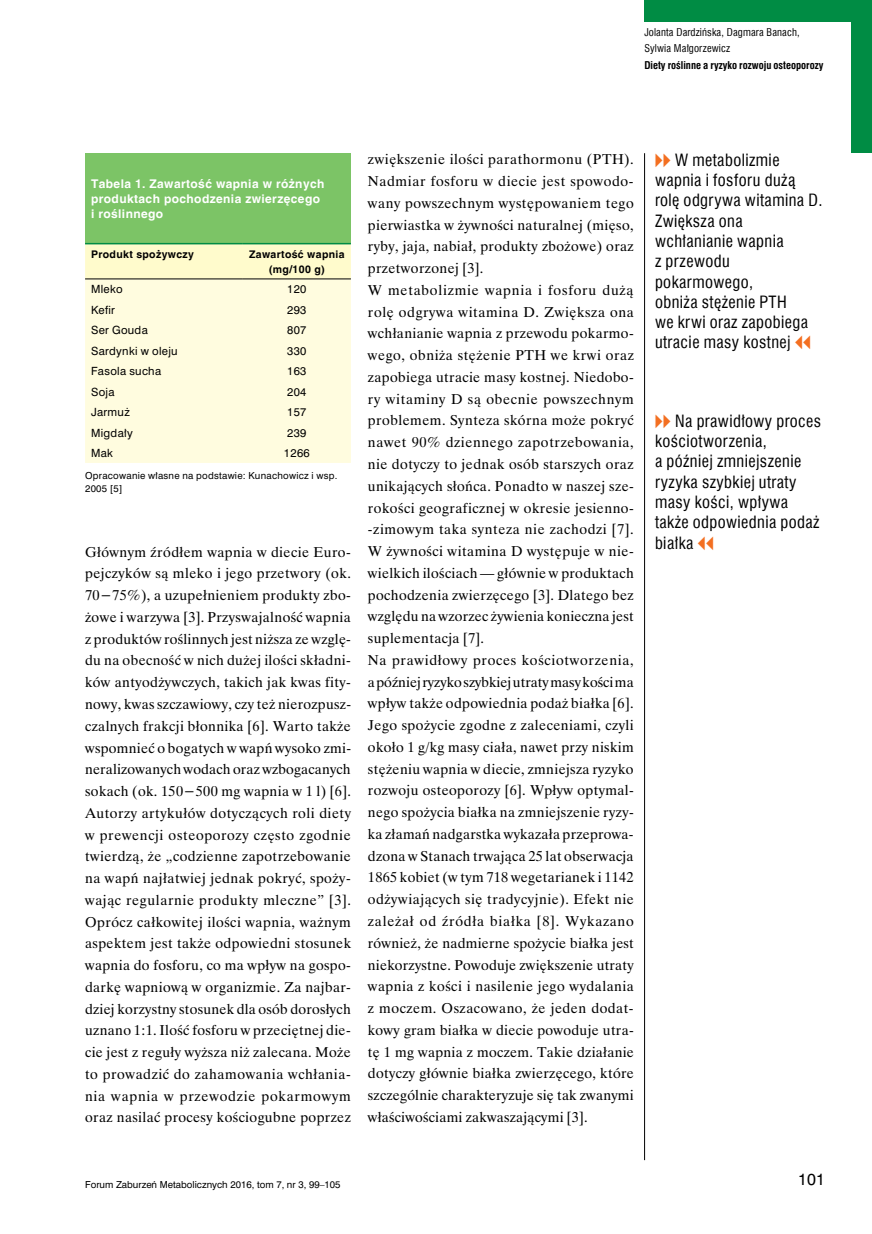
<style>
.page{position:relative;width:872px;height:1234px;background:#fff}
.page>*{position:absolute;margin:0;border:0;box-sizing:border-box;transform-origin:0 0}
.t1{font:16.5px/20.2px "Swis 721 Cn EU";letter-spacing:.025em;color:#000}
.t2{font:15px "Swis 721 PL";color:#000}
.t3{font:14.25px/21.8px "Time Ibis EE";letter-spacing:.025em;color:#000;text-align:justify}
.t4{font:700 12px/15px "Switzerland";letter-spacing:.035em;color:#fff}
.t5{font:10.5px "Swis 721 PL";letter-spacing:.03em;color:#000}
.t6{font:10.5px/16.5px "Swis 721 Cn EU";letter-spacing:.01em;color:#000}
.t7{font:700 10.5px/15px "Switzerland";letter-spacing:.035em;color:#000;text-align:center}
.t8{font:700 10.5px "Swis 721 Cn EU";color:#000}
.t9{font:9px/13.5px "Swis 721 PL";letter-spacing:.03em;color:#000}
.t10{font:9px "Swis 721 PL";color:#000}
.s1{font-family:"Newspaper Pi PL";color:#f36f21}
</style>
<div class="page">
<hr style="left:644px;top:153px;width:1px;height:1006px;background:#000">
<div style="left:644px;top:0;width:228px;height:21px;background:#008c44"></div>
<div style="left:850px;top:0;width:22px;height:153px;background:#008c44"></div>
<div style="left:85px;top:153px;width:266px;height:90px;background:#7cc466"></div>
<div style="left:85px;top:244px;width:266px;height:34px;background:#fffbcc"></div>
<div style="left:85px;top:279px;width:266px;height:184px;background:#fffcdf"></div>
<hr style="left:85px;top:278px;width:158px;height:1px;background:#000">
<hr style="left:243px;top:278px;width:108px;height:1px;background:#000">
<hr style="left:85px;top:243px;width:158px;height:1px;background:#008c44">
<hr style="left:243px;top:243px;width:108px;height:1px;background:#008c44">
<p class="t6" style="left:644px;top:23px;width:157px">Jolanta Dardzińska, Dagmara Banach,<br>Sylwia Małgorzewicz</p>
<p class="t8" style="left:644px;top:59px;width:181px">Diety roślinne a ryzyko rozwoju osteoporozy</p>
<p class="t4" style="left:91px;top:176px;width:235px">Tabela 1. Zawartość wapnia w różnych produktach pochodzenia zwierzęcego i roślinnego</p>
<p class="t7" style="left:91px;top:246px;width:104px">Produkt spożywczy</p>
<p class="t7" style="left:249px;top:246px;width:97px">Zawartość wapnia (mg/100 g)</p>
<p class="t5" style="left:91px;top:282px;width:33px">Mleko</p>
<p class="t5" style="left:287px;top:282px;width:21px">120</p>
<p class="t5" style="left:91px;top:303px;width:25px">Kefir</p>
<p class="t5" style="left:287px;top:303px;width:21px">293</p>
<p class="t5" style="left:91px;top:323px;width:58px">Ser Gouda</p>
<p class="t5" style="left:287px;top:323px;width:21px">807</p>
<p class="t5" style="left:91px;top:344px;width:88px">Sardynki w oleju</p>
<p class="t5" style="left:287px;top:344px;width:21px">330</p>
<p class="t5" style="left:91px;top:364px;width:72px">Fasola sucha</p>
<p class="t5" style="left:287px;top:364px;width:21px">163</p>
<p class="t5" style="left:91px;top:384px;width:25px">Soja</p>
<p class="t5" style="left:287px;top:384px;width:21px">204</p>
<p class="t5" style="left:91px;top:405px;width:40px">Jarmuż</p>
<p class="t5" style="left:287px;top:405px;width:21px">157</p>
<p class="t5" style="left:91px;top:425px;width:43px">Migdały</p>
<p class="t5" style="left:287px;top:425px;width:21px">239</p>
<p class="t5" style="left:91px;top:446px;width:23px">Mak</p>
<p class="t5" style="left:284px;top:446px;width:27px">1266</p>
<p class="t9" style="left:85px;top:468px;width:254px">Opracowanie własne na podstawie: Kunachowicz i wsp.<br>2005 [5]</p>
<p class="t3" style="left:85px;top:540px;width:267px">Głównym źródłem wapnia w diecie Euro&shy;pejczyków są mleko i jego przetwory (ok.<br>70−75%), a uzupełnieniem produkty zbo&shy;żowe i warzywa [3]. Przyswajalność wapnia z produktów roślinnych jest niższa ze wzglę&shy;du na obecność w nich dużej ilości składni&shy;ków antyodżywczych, takich jak kwas fity&shy;nowy, kwas szczawiowy, czy też nierozpusz&shy;czalnych frakcji błonnika [6]. Warto także wspomnieć o bogatych w wapń wysoko zmi&shy;neralizowanych wodach oraz wzbogacanych sokach (ok. 150−500 mg wapnia w 1 l) [6].<br>Autorzy artykułów dotyczących roli diety w prewencji osteoporozy często zgodnie twierdzą, że „codzienne zapotrzebowanie na wapń najłatwiej jednak pokryć, spoży&shy;wając regularnie produkty mleczne” [3].<br>Oprócz całkowitej ilości wapnia, ważnym aspektem jest także odpowiedni stosunek wapnia do fosforu, co ma wpływ na gospo&shy;darkę wapniową w organizmie. Za najbar&shy;dziej korzystny stosunek dla osób dorosłych uznano 1:1. Ilość fosforu w przeciętnej die&shy;cie jest z reguły wyższa niż zalecana. Może to prowadzić do zahamowania wchłania&shy;nia wapnia w przewodzie pokarmowym oraz nasilać procesy kościogubne poprzez</p>
<p class="t3" style="left:368px;top:148px;width:267px;text-align:left">zwiększenie ilości parathormonu (PTH).<br>Nadmiar fosforu w diecie jest spowodo&shy;wany powszechnym występowaniem tego pierwiastka w żywności naturalnej (mięso, ryby, jaja, nabiał, produkty zbożowe) oraz przetworzonej [3].<br>W metabolizmie wapnia i fosforu dużą rolę odgrywa witamina D. Zwiększa ona wchłanianie wapnia z przewodu pokarmo&shy;wego, obniża stężenie PTH we krwi oraz zapobiega utracie masy kostnej. Niedobo&shy;ry witaminy D są obecnie powszechnym problemem. Synteza skórna może pokryć nawet 90% dziennego zapotrzebowania, nie dotyczy to jednak osób starszych oraz unikających słońca. Ponadto w naszej sze&shy;rokości geograficznej w okresie jesienno--zimowym taka synteza nie zachodzi [7].<br>W żywności witamina D występuje w nie&shy;wielkich ilościach — głównie w produktach pochodzenia zwierzęcego [3]. Dlatego bez względu na wzorzec żywienia konieczna jest suplementacja [7].<br>Na prawidłowy proces kościotworzenia, apóźniej ryzyko szybkiej utraty masy kości ma wpływ także odpowiednia podaż białka [6].<br>Jego spożycie zgodne z zaleceniami, czyli około 1 g/kg masy ciała, nawet przy niskim stężeniu wapnia w diecie, zmniejsza ryzyko rozwoju osteoporozy [6]. Wpływ optymal&shy;nego spożycia białka na zmniejszenie ryzy&shy;ka złamań nadgarstka wykazała przeprowa&shy;dzona w Stanach trwająca 25 lat obserwacja 1865 kobiet (w tym 718 wegetarianek i 1142 odżywiających się tradycyjnie). Efekt nie zależał od źródła białka [8]. Wykazano również, że nadmierne spożycie białka jest niekorzystne. Powoduje zwiększenie utraty wapnia z kości i nasilenie jego wydalania z moczem. Oszacowano, że jeden dodat&shy;kowy gram białka w diecie powoduje utra&shy;tę 1 mg wapnia z moczem. Takie działanie dotyczy głównie białka zwierzęcego, które szczególnie charakteryzuje się tak zwanymi właściwościami zakwaszającymi [3].</p>
<p class="t1" style="left:655px;top:149px;width:169px"><span class="s1">VV</span> W metabolizmie wapnia i fosforu dużą rolę odgrywa witamina D.<br>Zwiększa ona wchłanianie wapnia<br>z przewodu pokarmowego,<br>obniża stężenie PTH<br>we krwi oraz zapobiega utracie masy kostnej <span class="s1">CC</span></p>
<p class="t1" style="left:655px;top:410px;width:168px"><span class="s1">VV</span> Na prawidłowy proces kościotworzenia,<br>a później zmniejszenie ryzyka szybkiej utraty masy kości, wpływa także odpowiednia podaż białka <span class="s1">CC</span></p>
<p class="t10" style="left:85px;top:1178px;width:257px">Forum Zaburzeń Metabolicznych 2016, tom 7, nr 3, 99–105</p>
<p class="t2" style="left:798px;top:1169px;width:29px">101</p>
</div>
